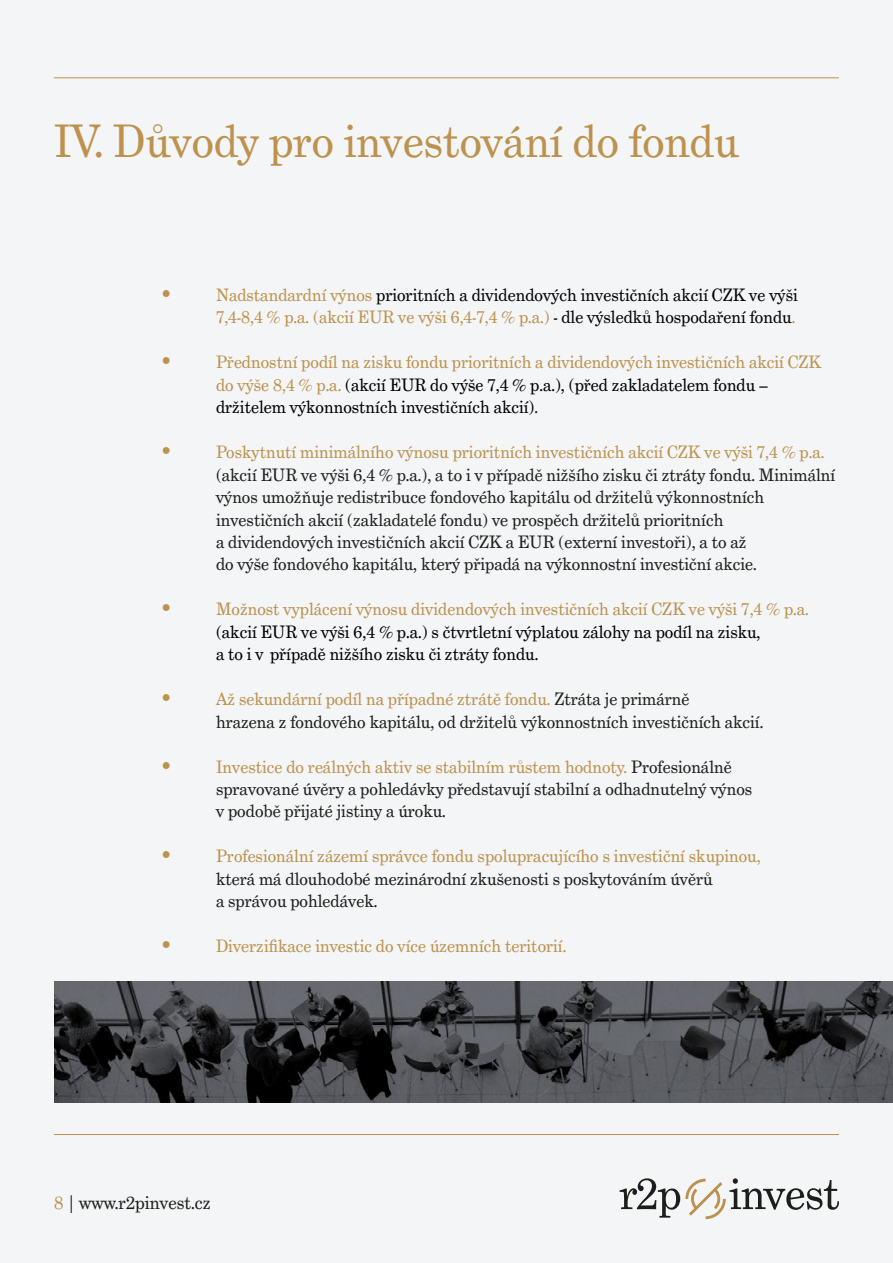
<style>
.page{position:relative;width:893px;height:1263px;background:#f3f5f7}
.page>*{position:absolute;margin:0;border:0;box-sizing:border-box;transform-origin:0 0}
.t1{font:45px "Grad";color:#bd924e}
.t2{font:18px "Grad";color:#1e1e1c}
.t3{font:17.25px/22.5px "Grad";color:#1e1e1c}
.t4{font:17.25px/22.5px "Grad";color:#000}
.t5{font:17.25px/22.5px "Grad";color:#020203;text-align:right}
.t6{font:17.25px "Grad";color:#bd924e}
.s1{font-weight:700;font-size:30px;color:#bd924e}
.s2{color:#bd924e}
.s3{color:#bd934e}
.s4{color:#1e1e1c}
.s5{font-weight:700;font-size:30px}
.s6{color:#000}
</style>
<div class="page">
<svg style="left:620px;top:1178px;width:219px;height:41px"></svg>
<hr style="left:54px;top:77px;width:785px;height:1px;background:#bd924e">
<hr style="left:54px;top:1134px;width:785px;height:1px;background:#bd924e">
<img style="left:54px;top:981px;width:839px;height:121px">
<h1 class="t1" style="left:54px;top:114px;width:686px">IV. Důvody pro investování do fondu</h1>
<p class="t5" style="left:162px;top:284px;width:637px"><span class="s1">•</span> <span class="s2">Nadstandardní výnos</span> prioritních a dividendových investičních akcií CZK ve výši<br><span class="s2">7,4-8,4 % p.a. (akcií EUR ve výši 6,4-7,4 % p.a.)</span> - dle výsledků hospodaření fondu<span class="s3">.</span></p>
<p class="t4" style="left:216px;top:351px;width:607px;text-indent:-54px"><span class="s1">•</span> <span class="s2">Přednostní podíl na zisku fondu prioritních a dividendových investičních akcií CZK do výše 8,4 % p.a.</span> (akcií EUR do výše 7,4 % p.a.), (před zakladatelem fondu – držitelem výkonnostních investičních akcií)<span class="s4">.</span></p>
<p class="t3" style="left:216px;top:441px;width:621px;text-indent:-54px"><span class="s1">•</span> <span class="s2">Poskytnutí minimálního výnosu prioritních investičních akcií CZK ve výši 7,4 % p.a. </span>(akcií EUR ve výši 6,4 % p.a.), a to i v případě nižšího zisku či ztráty fondu. Minimální výnos umožňuje redistribuce fondového kapitálu od držitelů výkonnostních investičních akcií (zakladatelé fondu) ve prospěch držitelů prioritních<br>a dividendových investičních akcií CZK a EUR (externí investoři), a to až<br>do výše fondového kapitálu, který připadá na výkonnostní investiční akcie.</p>
<p class="t4" style="left:216px;top:598px;width:594px;text-indent:-54px"><span class="s1">•</span> <span class="s2">Možnost vyplácení výnosu dividendových investičních akcií CZK ve výši 7,4 % p.a. </span>(akcií EUR ve výši 6,4 % p.a.) s čtvrtletní výplatou zálohy na podíl na zisku,<br>a to i v případě nižšího zisku či ztráty fondu.</p>
<p class="t3" style="left:216px;top:688px;width:549px;text-indent:-54px"><span class="s1">•</span> <span class="s2">Až sekundární podíl na případné ztrátě</span> <span class="s3">fondu.</span> Ztráta je primárně<br>hrazena z fondového kapitálu, od držitelů výkonnostních investičních akcií.</p>
<p class="t3" style="left:216px;top:755px;width:538px;text-indent:-54px"><span class="s1">•</span> <span class="s2">Investice do reálných aktiv se stabilním růstem hodn</span><span class="s3">oty.</span> Profesionálně spravované úvěry a pohledávky představují stabilní a odhadnutelný výnos v podobě přijaté jistiny a úroku.</p>
<p class="t3" style="left:216px;top:845px;width:546px;text-indent:-54px"><span class="s1">•</span> <span class="s2">Profesionální zázemí správce fondu spolupracujícího s investiční skupin</span><span class="s3">ou, </span>která má dlouhodobé mezinárodní zkušenosti s poskytováním úvěrů<br>a správou pohledávek.</p>
<p class="t6" style="left:162px;top:935px;width:406px"><span class="s5">•</span> Diverzifikace investic do více územních teritorií.</p>
<p class="t2" style="left:54px;top:1191px;width:158px"><span class="s2">8</span> <span class="s6">|</span> www.r2pinvest.cz</p>
</div>
